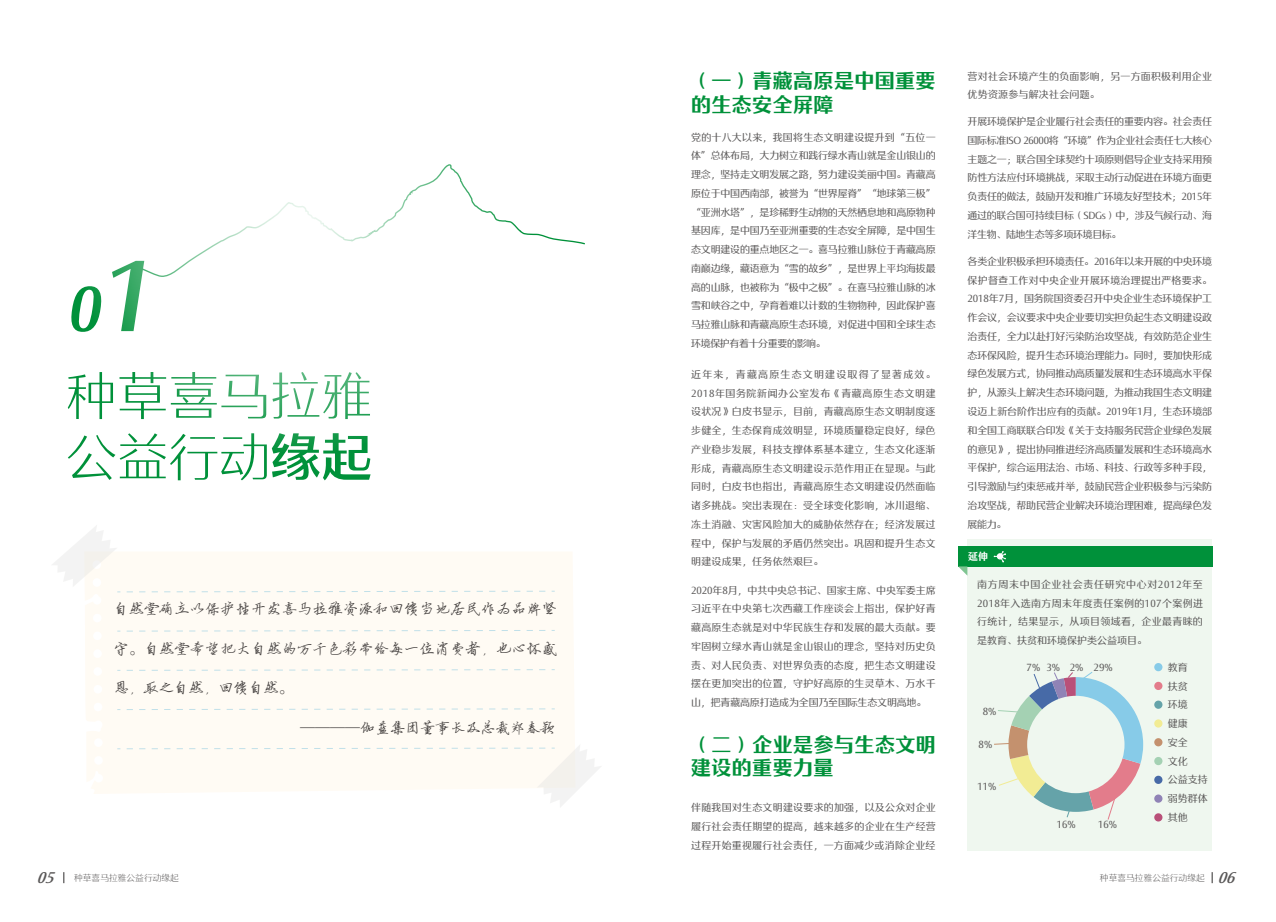
<style>
.page{position:relative;width:1276px;height:922px;background:#fff}
.page>*{position:absolute;margin:0;border:0;box-sizing:border-box;transform-origin:0 0}
.t1{font:italic 61.25px "FZYASHS ZHONG GB1 0";color:#00913a}
.t2{font:51px/61.2px "FZYASHS XIAN GB1 0";color:#00913a}
.t3{font:20px/23.8px "FZYASHS CU GB1 0";letter-spacing:.02em;color:#00913a}
.t4{font:15px "FZYBXSJW GB1 0";letter-spacing:.02em;color:#3e3a39}
.t5{font:15px "FZYBXSJW GB1 0";color:#3e3a39}
.t6{font:10px/18.8px "FZYASHS GB1 0";color:#595757;text-align:justify}
.t7{font:10px/18.8px "FZYASHS GB1 0";letter-spacing:.02em;color:#595757}
.t8{font:10px "FZYASHS CU GB1 0";color:#fff}
.t9{font:8.75px "FZYASHS XIAN GB1 0";color:#595757}
.s1{font-size:97.5px}
.s2{font-family:"FZYASHS ZHONG GB1 0"}
.s3{font-family:"FZYASHS ZHONG GB1 0";font-style:italic;font-size:15px}
</style>
<div class="page">
<div style="left:85px;top:552px;width:489px;height:241px;background:#fffbf4"></div>
<svg style="left:126px;top:743px;width:475px;height:64px"></svg>
<svg style="left:126px;top:708px;width:429px;height:2px"></svg>
<svg style="left:126px;top:669px;width:429px;height:1px"></svg>
<svg style="left:126px;top:629px;width:429px;height:2px"></svg>
<svg style="left:52px;top:526px;width:68px;height:66px"></svg>
<svg style="left:126px;top:590px;width:429px;height:2px"></svg>
<div style="left:967px;top:539px;width:245px;height:311px;background:#eff7ef"></div>
<div style="left:958px;top:546px;width:254px;height:20px;background:#00913a"></div>
<svg style="left:993px;top:551px;width:13px;height:11px"></svg>
<div style="left:1154px;top:663px;width:8px;height:8px;background:#87cbe8;border-radius:50%"></div>
<div style="left:1154px;top:681px;width:8px;height:8px;background:#e37c8b;border-radius:50%"></div>
<div style="left:1154px;top:700px;width:8px;height:8px;background:#65a3a9;border-radius:50%"></div>
<div style="left:1154px;top:719px;width:8px;height:8px;background:#f2ec94;border-radius:50%"></div>
<div style="left:1154px;top:738px;width:8px;height:8px;background:#c4916e;border-radius:50%"></div>
<div style="left:1154px;top:756px;width:8px;height:9px;background:#a4d1b3;border-radius:50%"></div>
<div style="left:1154px;top:775px;width:8px;height:8px;background:#476aa7;border-radius:50%"></div>
<div style="left:1154px;top:794px;width:8px;height:8px;background:#9083b6;border-radius:50%"></div>
<div style="left:1154px;top:813px;width:8px;height:8px;background:#b95079;border-radius:50%"></div>
<svg style="left:994px;top:672px;width:149px;height:148px"></svg>
<svg style="left:958px;top:566px;width:9px;height:9px"></svg>
<h1 class="t1" style="left:66px;top:276px;width:105px">0<span class="s1">1</span></h1>
<h2 class="t2" style="left:66px;top:367px;width:308px">种草喜马拉雅公益行动<span class="s2">缘起</span></h2>
<h3 class="t4" style="left:113px;top:601px;width:445px">自然堂确立以保护性开发喜马拉雅资源和回馈当地居民作为品牌坚</h3>
<h3 class="t4" style="left:113px;top:640px;width:445px">守。自然堂希望把大自然的万千色彩带给每一位消费者，也心怀感</h3>
<h3 class="t5" style="left:113px;top:680px;width:181px">恩，取之自然，回馈自然。</h3>
<h3 class="t5" style="left:300px;top:719px;width:256px">————伽蓝集团董事长及总裁郑春颖</h3>
<h3 class="t3" style="left:691px;top:70px;width:246px">（一）青藏高原是中国重要的生态安全屏障</h3>
<p class="t6" style="left:691px;top:128px;width:246px">党的十八大以来，我国将生态文明建设提升到“五位一体”总体布局，大力树立和践行绿水青山就是金山银山的理念，坚持走文明发展之路，努力建设美丽中国。青藏高原位于中国西南部，被誉为“世界屋脊”“地球第三极” “亚洲水塔”，是珍稀野生动物的天然栖息地和高原物种基因库，是中国乃至亚洲重要的生态安全屏障，是中国生态文明建设的重点地区之一。喜马拉雅山脉位于青藏高原南巅边缘，藏语意为“雪的故乡”，是世界上平均海拔最高的山脉，也被称为“极中之极”。在喜马拉雅山脉的冰雪和峡谷之中，孕育着难以计数的生物物种，因此保护喜马拉雅山脉和青藏高原生态环境，对促进中国和全球生态环境保护有着十分重要的影响。</p>
<p class="t6" style="left:691px;top:365px;width:246px">近年来，青藏高原生态文明建设取得了显著成效。2018年国务院新闻办公室发布《青藏高原生态文明建设状况》白皮书显示，目前，青藏高原生态文明制度逐步健全，生态保育成效明显，环境质量稳定良好，绿色产业稳步发展，科技支撑体系基本建立，生态文化逐渐形成，青藏高原生态文明建设示范作用正在显现。与此同时，白皮书也指出，青藏高原生态文明建设仍然面临诸多挑战。突出表现在：受全球变化影响，冰川退缩、冻土消融、灾害风险加大的威胁依然存在；经济发展过程中，保护与发展的矛盾仍然突出。巩固和提升生态文明建设成果，任务依然艰巨。</p>
<p class="t6" style="left:691px;top:580px;width:246px">2020年8月，中共中央总书记、国家主席、中央军委主席习近平在中央第七次西藏工作座谈会上指出，保护好青藏高原生态就是对中华民族生存和发展的最大贡献。要牢固树立绿水青山就是金山银山的理念，坚持对历史负责、对人民负责、对世界负责的态度，把生态文明建设摆在更加突出的位置，守护好高原的生灵草木、万水千山，把青藏高原打造成为全国乃至国际生态文明高地。</p>
<h3 class="t3" style="left:691px;top:732px;width:246px">（二）企业是参与生态文明建设的重要力量</h3>
<p class="t6" style="left:691px;top:798px;width:246px">伴随我国对生态文明建设要求的加强，以及公众对企业履行社会责任期望的提高，越来越多的企业在生产经营过程开始重视履行社会责任，一方面减少或消除企业经</p>
<p class="t7" style="left:967px;top:67px;width:246px">营对社会环境产生的负面影响，另一方面积极利用企业优势资源参与解决社会问题。</p>
<p class="t6" style="left:967px;top:112px;width:246px">开展环境保护是企业履行社会责任的重要内容。社会责任国际标准ISO 26000将“环境”作为企业社会责任七大核心主题之一；联合国全球契约十项原则倡导企业支持采用预防性方法应付环境挑战，采取主动行动促进在环境方面更负责任的做法，鼓励开发和推广环境友好型技术；2015年通过的联合国可持续目标（SDGs）中，涉及气候行动、海洋生物、陆地生态等多项环境目标。</p>
<p class="t6" style="left:967px;top:252px;width:246px">各类企业积极承担环境责任。2016年以来开展的中央环境保护督查工作对中央企业开展环境治理提出严格要求。2018年7月，国务院国资委召开中央企业生态环境保护工作会议，会议要求中央企业要切实担负起生态文明建设政治责任，全力以赴打好污染防治攻坚战，有效防范企业生态环保风险，提升生态环境治理能力。同时，要加快形成绿色发展方式，协同推动高质量发展和生态环境高水平保护，从源头上解决生态环境问题，为推动我国生态文明建设迈上新台阶作出应有的贡献。2019年1月，生态环境部和全国工商联联合印发《关于支持服务民营企业绿色发展的意见》，提出协同推进经济高质量发展和生态环境高水平保护，综合运用法治、市场、科技、行政等多种手段，引导激励与约束惩戒并举，鼓励民营企业积极参与污染防治攻坚战，帮助民营企业解决环境治理困难，提高绿色发展能力。</p>
<p class="t8" style="left:968px;top:551px;width:21px">延伸</p>
<p class="t6" style="left:977px;top:575px;width:227px">南方周末中国企业社会责任研究中心对2012年至2018年入选南方周末年度责任案例的107个案例进行统计，结果显示，从项目领域看，企业最青睐的是教育、扶贫和环境保护类公益项目。</p>
<p class="t6" style="left:982px;top:702px;width:15px">8%</p>
<p class="t6" style="left:978px;top:735px;width:15px">8%</p>
<p class="t6" style="left:977px;top:776px;width:21px">11%</p>
<p class="t6" style="left:1093px;top:658px;width:21px">29%</p>
<p class="t6" style="left:1168px;top:658px;width:41px;text-align:left">教育<br>扶贫<br>环境<br>健康<br>安全<br>文化<br>公益支持弱势群体其他</p>
<p class="t6" style="left:1026px;top:658px;width:58px">7% 3% 2%</p>
<p class="t6" style="left:1056px;top:815px;width:21px">16%</p>
<p class="t6" style="left:1098px;top:815px;width:21px">16%</p>
<p class="t9" style="left:37px;top:873px;width:144px"><span class="s3">05</span> 种草喜马拉雅公益行动缘起</p>
<p class="t9" style="left:1100px;top:873px;width:142px">种草喜马拉雅公益行动缘起 <span class="s3">06</span></p>
</div>
